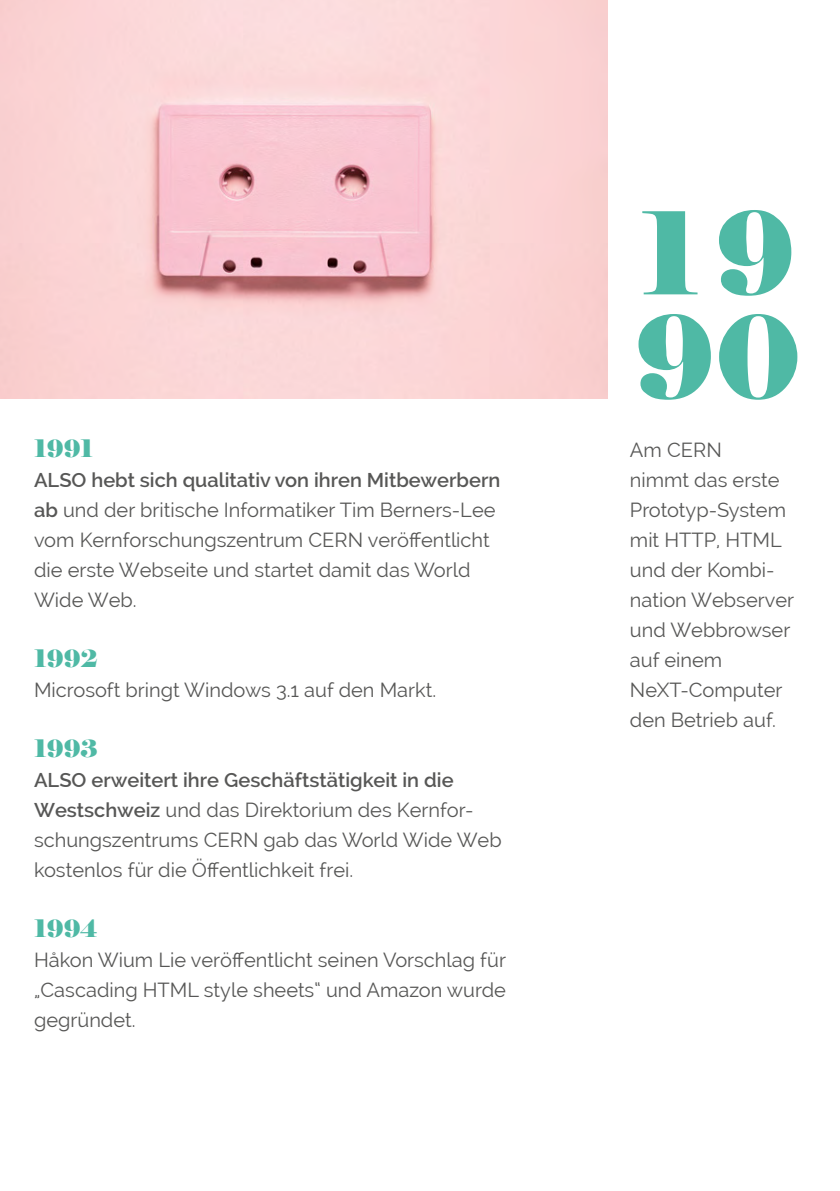
<style>
.page{position:relative;width:840px;height:1191px;background:#fff}
.page>*{position:absolute;margin:0;border:0;box-sizing:border-box;transform-origin:0 0}
.t1{font:114px/104px "Elephant";color:#4fb9a5}
.t2{font:24px "Elephant";color:#4fb9a5}
.t3{font:20px/30px "Raleway";color:#575756}
.s1{font-weight:600}
</style>
<div class="page">
<img style="left:0;top:0;width:607px;height:399px">
<p class="t2" style="left:34px;top:433px;width:61px">1991</p>
<p class="t3" style="left:34px;top:465px;width:467px"><span class="s1">ALSO hebt sich qualitativ von ihren Mitbewerbern ab</span> und der britische Informatiker Tim Berners-Lee vom Kernforschungszentrum CERN veröffentlicht die erste Webseite und startet damit das World Wide Web.</p>
<p class="t2" style="left:34px;top:643px;width:66px">1992</p>
<p class="t3" style="left:34px;top:675px;width:403px">Microsoft bringt Windows 3.1 auf den Markt.</p>
<p class="t2" style="left:34px;top:733px;width:65px">1993</p>
<p class="t3" style="left:34px;top:765px;width:469px"><span class="s1">ALSO erweitert ihre Geschäftstätigkeit in die Westschweiz</span> und das Direktorium des Kernfor&shy;schungszentrums CERN gab das World Wide Web kostenlos für die Öffentlichkeit frei.</p>
<p class="t2" style="left:34px;top:913px;width:65px">1994</p>
<p class="t3" style="left:34px;top:945px;width:473px;text-align:justify">Håkon Wium Lie veröffentlicht seinen Vorschlag für „Cascading HTML style sheets“ und Amazon wurde gegründet.</p>
<h1 class="t1" style="left:634px;top:204px;width:168px">19<br>90</h1>
<p class="t3" style="left:629px;top:435px;width:166px">Am CERN<br>nimmt das erste<br>Prototyp-System mit HTTP, HTML und der Kombi&shy;nation Webserver und Webbrowser auf einem<br>NeXT-Computer den Betrieb auf.</p>
</div>
